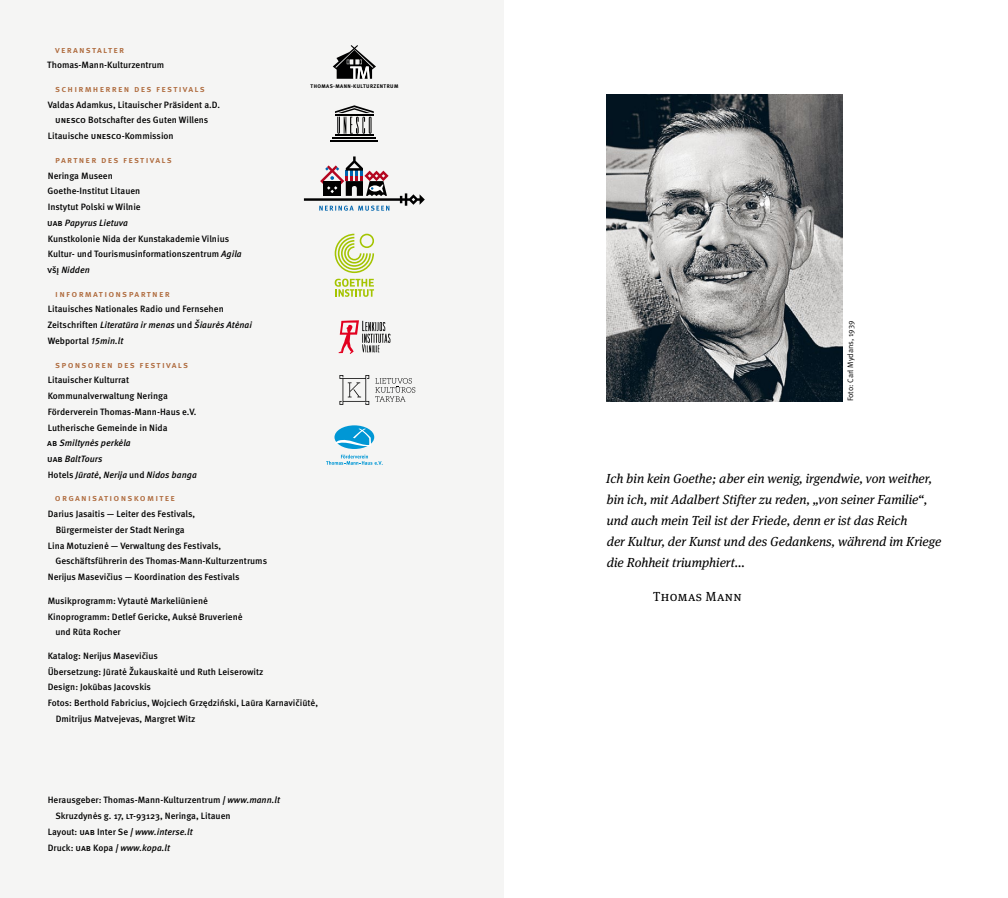
<style>
.page{position:relative;width:1008px;height:898px;background:#fff}
.page>*{position:absolute;margin:0;border:0;box-sizing:border-box;transform-origin:0 0}
.t1{font:italic 13.2px/21px "Meta Serif Pro";color:#000}
.t2{font:13.2px "Meta Serif Pro";letter-spacing:.035em;color:#000}
.t3{font:500 9.15px/15.8px "Meta Pro";color:#000}
.t4{font:500 9.15px "Meta Pro";letter-spacing:.135em;color:#ae693b}
.t5{font:7.8px "Meta Pro";letter-spacing:-.005em;color:#000}
.t6{font:700 5.25px "Meta Pro";letter-spacing:.08em;color:#000}
.s1{font-style:italic}
</style>
<div class="page">
<div style="left:0;top:0;width:504px;height:898px;background:#f5f5f4"></div>
<svg style="left:335px;top:234px;width:39px;height:39px"></svg>
<svg style="left:335px;top:279px;width:39px;height:18px"></svg>
<img style="left:606px;top:94px;width:237px;height:308px">
<svg style="left:326px;top:454px;width:57px;height:11px"></svg>
<svg style="left:334px;top:425px;width:40px;height:24px"></svg>
<svg style="left:335px;top:428px;width:36px;height:19px"></svg>
<svg style="left:339px;top:320px;width:51px;height:34px"></svg>
<svg style="left:375px;top:378px;width:40px;height:24px"></svg>
<svg style="left:339px;top:375px;width:30px;height:30px"></svg>
<svg style="left:333px;top:45px;width:43px;height:34px"></svg>
<hr style="left:335px;top:135px;width:39px;height:1px;background:#000">
<hr style="left:333px;top:137px;width:43px;height:2px;background:#000">
<hr style="left:331px;top:140px;width:47px;height:2px;background:#000">
<svg style="left:335px;top:105px;width:39px;height:29px"></svg>
<svg style="left:304px;top:156px;width:121px;height:55px"></svg>
<p class="t4" style="left:55px;top:44px;width:70px">veranstalter</p>
<p class="t3" style="left:47px;top:57px;width:119px">Thomas-Mann-Kulturzentrum</p>
<p class="t4" style="left:55px;top:83px;width:151px">schirmherren des festivals</p>
<p class="t3" style="left:55px;top:97px;width:166px;text-indent:-7px">Valdas Adamkus, Litauischer Präsident a.D.<br>UNESC</p>
<p class="t6" style="left:311px;top:83px;width:89px">THOMAS-MANN-KULTURZENTRUM</p>
<p class="t3" style="left:48px;top:113px;width:162px;text-indent:32px">O Botschafter des Guten Willens<br>Litauische UNESC</p>
<p class="t3" style="left:116px;top:128px;width:59px">O-Kommission</p>
<p class="t4" style="left:55px;top:154px;width:118px">partner des festivals</p>
<p class="t3" style="left:47px;top:168px;width:196px">Neringa Museen<br>Goethe-Institut Litauen<br>Instytut Polski w Wilnie<br>UAB <span class="s1">Papyrus Lietuva<br></span>Kunstkolonie Nida der Kunstakademie Vilnius<br>Kultur- und Tourismusinformationszentrum <span class="s1">Agila<br></span>VšĮ <span class="s1">Nidden</span></p>
<p class="t4" style="left:55px;top:288px;width:116px">informationspartner</p>
<p class="t3" style="left:47px;top:302px;width:206px">Litauisches Nationales Radio und Fernsehen<br>Zeitschriften <span class="s1">Literatūra ir menas</span> und <span class="s1">Šiaurės Atėnai<br></span>Webportal <span class="s1">15min.lt</span></p>
<p class="t4" style="left:55px;top:358px;width:135px">sponsoren des festivals</p>
<p class="t3" style="left:47px;top:372px;width:151px">Litauischer Kulturrat<br>Kommunalverwaltung Neringa<br>Förderverein Thomas-Mann-Haus e.V.<br>Lutherische Gemeinde in Nida<br>AB <span class="s1">Smiltynės perkėla<br></span>UAB <span class="s1">BaltTours<br></span>Hotels <span class="s1">Jūratė</span>, <span class="s1">Nerija</span> und <span class="s1">Nidos banga</span></p>
<p class="t4" style="left:55px;top:492px;width:121px">organisationskomitee</p>
<p class="t3" style="left:48px;top:506px;width:149px">Darius Jasaitis — Leiter des Festivals,</p>
<p class="t3" style="left:56px;top:522px;width:131px">Bürgermeister der Stadt Neringa</p>
<p class="t3" style="left:48px;top:538px;width:175px">Lina Motuzienė — Verwaltung des Festivals,</p>
<p class="t3" style="left:55px;top:554px;width:213px">Geschäftsführerin des Thomas-Mann-Kulturzentrums</p>
<p class="t3" style="left:48px;top:569px;width:193px">Nerijus Masevičius — Koordination des Festivals</p>
<p class="t3" style="left:48px;top:593px;width:162px">Musikprogramm: Vytautė Markeliūnienė</p>
<p class="t3" style="left:48px;top:609px;width:196px">Kinoprogramm: Detlef Gericke, Auksė Bruverienė</p>
<p class="t3" style="left:55px;top:624px;width:67px">und Rūta Rocher</p>
<p class="t3" style="left:48px;top:648px;width:112px">Katalog: Nerijus Masevičius</p>
<p class="t3" style="left:48px;top:664px;width:217px">Übersetzung: Jūratė Žukauskaitė und Ruth Leiserowitz</p>
<p class="t3" style="left:48px;top:680px;width:105px">Design: Jokūbas Jacovskis</p>
<p class="t3" style="left:48px;top:695px;width:272px">Fotos: Berthold Fabricius, Wojciech Grzędziński, Laūra Karnavičiūtė,</p>
<p class="t3" style="left:56px;top:711px;width:141px">Dmitrijus Matvejevas, Margret Witz</p>
<p class="t3" style="left:48px;top:792px;width:234px">Herausgeber: Thomas-Mann-Kulturzentrum <span class="s1">| www.mann.lt</span></p>
<p class="t3" style="left:55px;top:808px;width:177px">Skruzdynės g. 17, lt-93123, Neringa, Litauen</p>
<p class="t3" style="left:48px;top:824px;width:146px">Layout: uab Inter Se <span class="s1">| www.interse.lt</span></p>
<p class="t3" style="left:48px;top:840px;width:124px">Druck: uab Kopa <span class="s1">| www.kopa.lt</span></p>
<p class="t5" style="left:845px;top:401px;width:82px;rotate:-90deg">Foto: Carl Mydans, 1939</p>
<p class="t1" style="left:606px;top:467px;width:337px">Ich bin kein Goethe; aber ein wenig, irgendwie, von weither, bin ich, mit Adalbert Stifter zu reden, „von seiner Familie“, und auch mein Teil ist der Friede, denn er ist das Reich<br>der Kultur, der Kunst und des Gedankens, während im Kriege die Rohheit triumphiert...</p>
<h1 class="t2" style="left:653px;top:587px;width:90px">Thomas Mann</h1>
</div>
